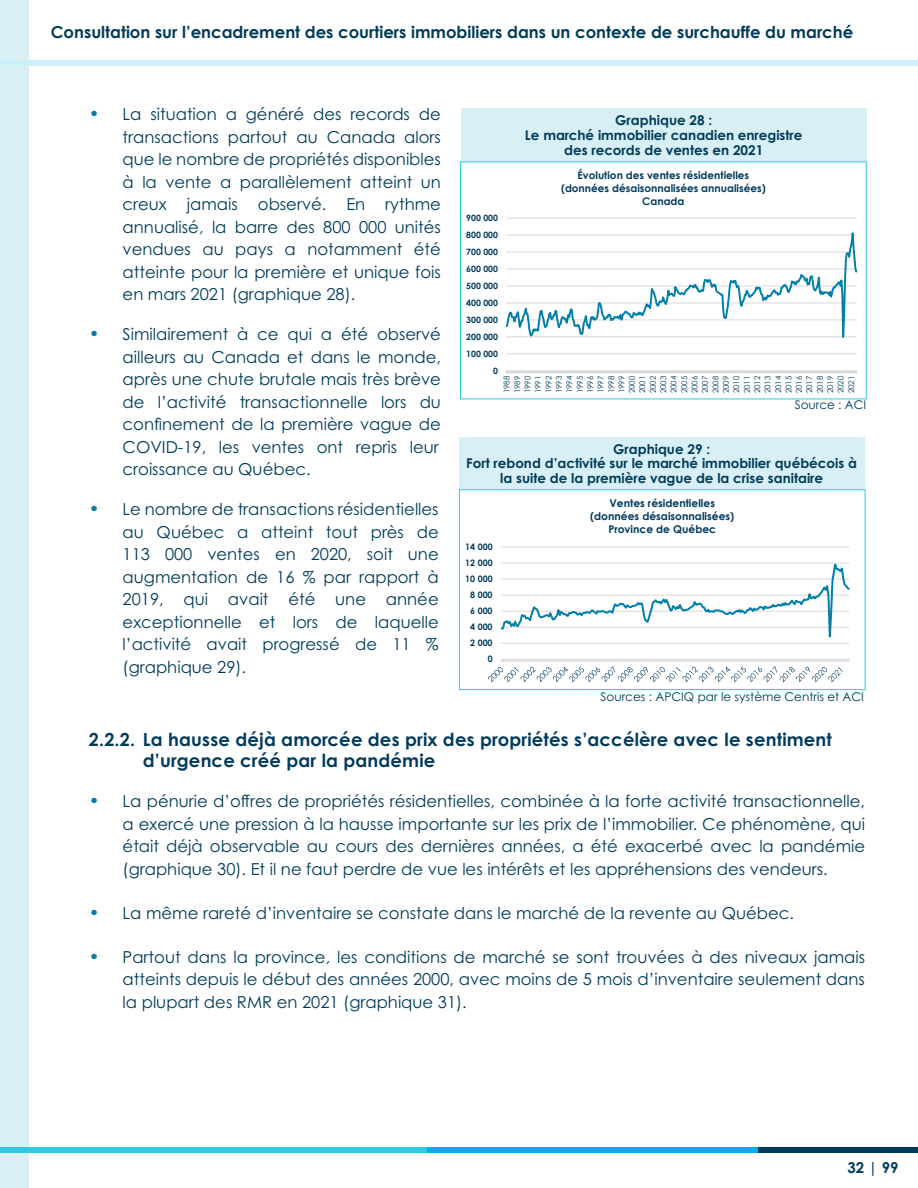
<style>
.page{position:relative;width:918px;height:1188px;background:#fff}
.page>*{position:absolute;margin:0;border:0;box-sizing:border-box;transform-origin:0 0}
.t1{font:700 18px/21.6px "Century Gothic Pro";letter-spacing:.01em;color:#003a5d}
.t2{font:16.5px/22.5px "Century Gothic Pro";color:#003c5a;text-align:justify}
.t3{font:700 16.5px "Century Gothic";color:#003c5a}
.t4{font:700 15px "Century Gothic";color:#003c5a}
.t5{font:700 13.5px/14.5px "Century Gothic Pro";color:#003c5a;text-align:center}
.t6{font:12px "Century Gothic Pro";color:#003c5a}
.t7{font:700 10.65px/13px "Century Gothic";color:#003a5d;text-align:center}
.t8{font:700 10.5px/12.9px "Century Gothic";color:#003a5d;text-align:center}
.t9{font:700 8.85px "Century Gothic";letter-spacing:.005em;color:#003a5d}
.t10{font:700 8.7px "Century Gothic";letter-spacing:.005em;color:#003a5d}
.t11{font:7.8px/10.5px "Century Gothic";letter-spacing:.005em;color:#003a5d;text-align:justify}
.s1{font-weight:700;font-size:18px;color:#037aa9}
</style>
<div class="page">
<div style="left:0;top:0;width:29px;height:1188px;background:#d8eff5"></div>
<div style="left:0;top:1147px;width:428px;height:6px;background:#32c8e1"></div>
<div style="left:428px;top:1147px;width:330px;height:6px;background:#00aeef"></div>
<div style="left:758px;top:1147px;width:160px;height:6px;background:#003c5a"></div>
<div style="left:0;top:60px;width:428px;height:6px;background:#ccf1f8"></div>
<div style="left:428px;top:60px;width:330px;height:6px;background:#ccf1f8"></div>
<div style="left:758px;top:60px;width:160px;height:6px;background:#ccf1f8"></div>
<div style="left:459px;top:437px;width:405px;height:52px;background:#d8eff5"></div>
<hr style="left:501px;top:547px;width:348px;height:1px;background:#d9d9d9">
<svg style="left:488px;top:562px;width:362px;height:120px"></svg>
<div style="left:459px;top:489px;width:406px;height:201px;border:1px solid #32c8e1"></div>
<div style="left:461px;top:108px;width:405px;height:54px;background:#d8eff5"></div>
<svg style="left:506px;top:371px;width:351px;height:3px"></svg>
<svg style="left:506px;top:218px;width:351px;height:153px"></svg>
<div style="left:460px;top:162px;width:407px;height:237px;border:1px solid #32c8e1"></div>
<p class="t3" style="left:51px;top:19px;width:804px">Consultation sur l’encadrement des courtiers immobiliers dans un contexte de surchauffe du marché</p>
<p class="t2" style="left:123px;top:103px;width:320px;text-indent:-34px"><span class="s1">•</span> La situation a généré des records de transactions partout au Canada alors que le nombre de propriétés disponibles à la vente a parallèlement atteint un creux jamais observé. En rythme annualisé, la barre des 800 000 unités vendues au pays a notamment été atteinte pour la première et unique fois en mars 2021 (graphique 28).</p>
<p class="t2" style="left:123px;top:323px;width:320px;text-align:left;text-indent:-34px"><span class="s1">•</span> Similairement à ce qui a été observé ailleurs au Canada et dans le monde, après une chute brutale mais très brève de l’activité transactionnelle lors du confinement de la première vague de COVID-19, les ventes ont repris leur croissance au Québec.</p>
<p class="t2" style="left:123px;top:498px;width:318px;text-indent:-34px"><span class="s1">•</span> Le nombre de transactions résidentielles au Québec a atteint tout près de 113 000 ventes en 2020, soit une augmentation de 16 % par rapport à 2019, qui avait été une année exceptionnelle et lors de laquelle l’activité avait progressé de 11 % (graphique 29).</p>
<p class="t5" style="left:525px;top:113px;width:279px">Graphique 28 :<br>Le marché immobilier canadien enregistre des records de ventes en 2021</p>
<p class="t10" style="left:466px;top:211px;width:33px">900 000</p>
<p class="t10" style="left:466px;top:228px;width:33px">800 000</p>
<p class="t10" style="left:466px;top:245px;width:33px">700 000</p>
<p class="t10" style="left:466px;top:262px;width:33px">600 000</p>
<p class="t10" style="left:466px;top:279px;width:33px">500 000</p>
<p class="t10" style="left:466px;top:296px;width:33px">400 000</p>
<p class="t10" style="left:466px;top:313px;width:33px">300 000</p>
<p class="t10" style="left:466px;top:330px;width:33px">200 000</p>
<p class="t10" style="left:466px;top:347px;width:33px">100 000</p>
<p class="t10" style="left:493px;top:364px;width:6px">0</p>
<p class="t8" style="left:561px;top:168px;width:206px">Évolution des ventes résidentielles (données désaisonnalisées annualisées)<br>Canada</p>
<p class="t11" style="left:501px;top:393px;width:19px;rotate:-90deg">1988<br>1989<br>1990<br>1991<br>1992<br>1993<br>1994<br>1995<br>1996<br>1997<br>1998<br>1999<br>2000<br>2001<br>2002<br>2003<br>2004<br>2005<br>2006<br>2007<br>2008<br>2009<br>2010<br>2011<br>2012<br>2013<br>2014<br>2015<br>2016<br>2017<br>2018<br>2019<br>2020<br>2021</p>
<p class="t6" style="left:795px;top:398px;width:73px">Source : ACI</p>
<p class="t5" style="left:466px;top:441px;width:392px">Graphique 29 :<br>Fort rebond d’activité sur le marché immobilier québécois à la suite de la première vague de la crise sanitaire</p>
<p class="t9" style="left:465px;top:540px;width:29px">14 000</p>
<p class="t9" style="left:465px;top:556px;width:29px">12 000</p>
<p class="t9" style="left:465px;top:572px;width:29px">10 000</p>
<p class="t9" style="left:470px;top:588px;width:24px">8 000</p>
<p class="t9" style="left:470px;top:604px;width:24px">6 000</p>
<p class="t9" style="left:470px;top:620px;width:24px">4 000</p>
<p class="t9" style="left:470px;top:636px;width:24px">2 000</p>
<p class="t9" style="left:488px;top:652px;width:6px">0</p>
<p class="t7" style="left:590px;top:496px;width:146px">Ventes résidentielles (données désaisonnalisées)<br>Province de Québec</p>
<p class="t6" style="left:601px;top:690px;width:265px">Sources : APCIQ par le système Centris et ACI</p>
<p class="t1" style="left:143px;top:728px;width:691px;text-indent:-54px">2.2.2. La hausse déjà amorcée des prix des propriétés s’accélère avec le sentiment d’urgence créé par la pandémie</p>
<p class="t2" style="left:123px;top:790px;width:744px;text-indent:-34px"><span class="s1">•</span> La pénurie d’offres de propriétés résidentielles, combinée à la forte activité transactionnelle, a exercé une pression à la hausse importante sur les prix de l’immobilier. Ce phénomène, qui était déjà observable au cours des dernières années, a été exacerbé avec la pandémie (graphique 30). Et il ne faut perdre de vue les intérêts et les appréhensions des vendeurs.</p>
<p class="t2" style="left:89px;top:901px;width:707px"><span class="s1">•</span> La même rareté d’inventaire se constate dans le marché de la revente au Québec.</p>
<p class="t2" style="left:123px;top:946px;width:744px;text-indent:-34px"><span class="s1">•</span> Partout dans la province, les conditions de marché se sont trouvées à des niveaux jamais atteints depuis le début des années 2000, avec moins de 5 mois d’inventaire seulement dans la plupart des RMR en 2021 (graphique 31).</p>
<p class="t4" style="left:848px;top:1156px;width:53px">32 | 99</p>
</div>
